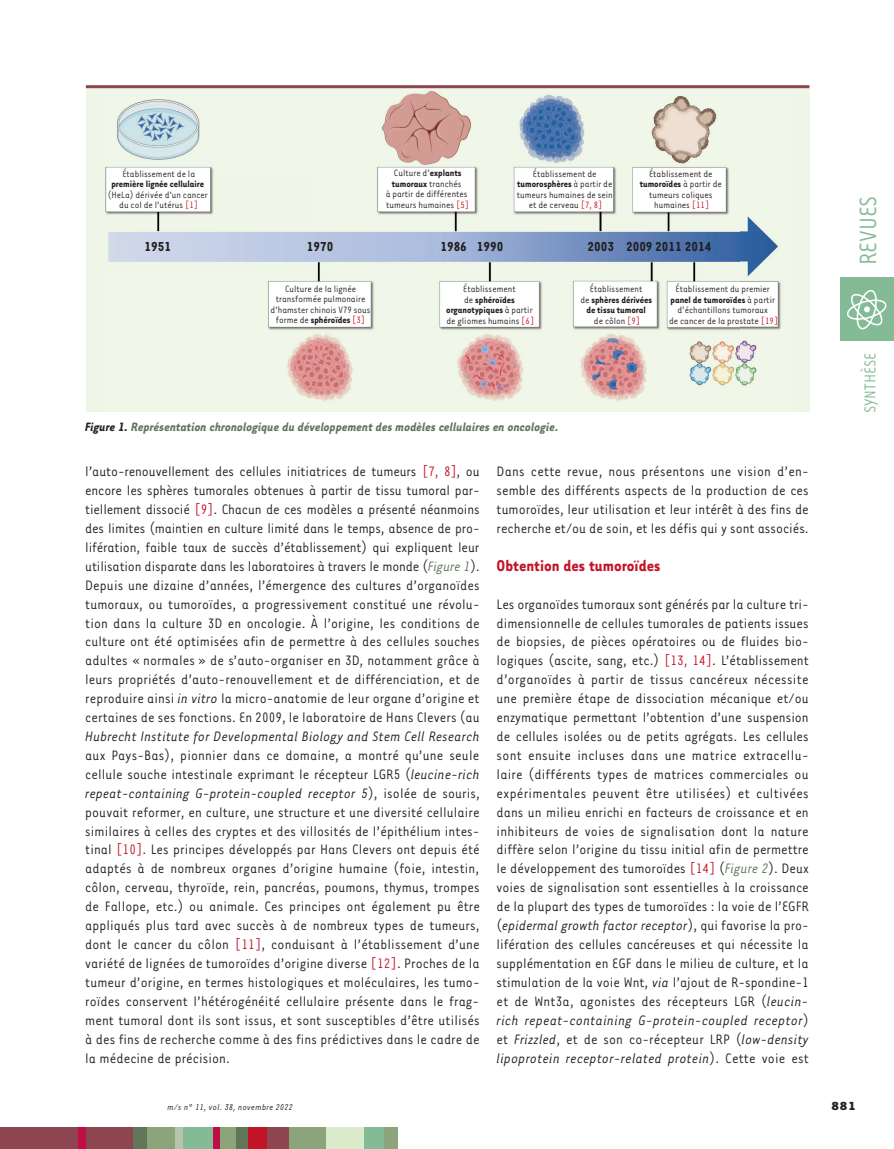
<style>
.page{position:relative;width:894px;height:1149px;background:#fff}
.page>*{position:absolute;margin:0;border:0;box-sizing:border-box;transform-origin:0 0}
.t1{font:27px "Tarzana Narrow";color:#84ba95}
.t2{font:700 18px "Tarzana Narrow";color:#c11527}
.t3{font:18px "Tarzana Narrow";color:#84ba95}
.t4{font:15.75px/18.9px "Tarzana Narrow";letter-spacing:.005em;color:#231f20;text-align:justify}
.t5{font:italic 15.75px "Tarzana Narrow";letter-spacing:.005em;color:#231f20}
.t6{font:700 15px "Tarzana Narrow";color:#231f20}
.t7{font:italic 700 13.95px "Tarzana Narrow";color:#5f7659}
.t8{font:700 13.5px "Tarzana Wide";color:#231f20}
.t9{font:10.5px/10.5px "Tarzana Narrow";color:#231f20;text-align:center}
.t10{font:700 10.5px/10.5px "Tarzana Narrow";color:#231f20;text-align:center}
.t11{font:italic 9.75px "Tarzana Narrow";letter-spacing:.025em;color:#231f20}
.s1{font-weight:700}
.s2{color:#c4121a}
.s3{font-weight:400}
.s4{font-weight:400;color:#c4121a}
.s5{color:#231f20}
.s6{color:#c11527}
.s7{font-style:italic;color:#5f7659}
.s8{font-style:italic}
</style>
<div class="page">
<div style="left:840px;top:277px;width:53px;height:63px;background:#84ba95"></div>
<svg style="left:847px;top:290px;width:39px;height:39px"></svg>
<div style="left:0;top:1127px;width:134px;height:21px;background:#8d454f"></div>
<div style="left:235px;top:1127px;width:13px;height:21px;background:#5f7659"></div>
<div style="left:78px;top:1127px;width:7px;height:21px;background:#c10d45"></div>
<div style="left:133px;top:1127px;width:22px;height:21px;background:#5f7659"></div>
<div style="left:147px;top:1127px;width:30px;height:21px;background:#8ba479"></div>
<div style="left:175px;top:1127px;width:9px;height:21px;background:#b6c4ad"></div>
<div style="left:183px;top:1127px;width:30px;height:21px;background:#84ba95"></div>
<div style="left:217px;top:1127px;width:19px;height:21px;background:#8ba479"></div>
<div style="left:213px;top:1127px;width:6px;height:21px;background:#c10d45"></div>
<div style="left:248px;top:1127px;width:27px;height:21px;background:#c11527"></div>
<div style="left:287px;top:1127px;width:39px;height:21px;background:#8ba479"></div>
<div style="left:267px;top:1127px;width:21px;height:21px;background:#8d454f"></div>
<div style="left:326px;top:1127px;width:38px;height:21px;background:#daebcb"></div>
<div style="left:364px;top:1127px;width:20px;height:21px;background:#84ba95"></div>
<div style="left:383px;top:1127px;width:14px;height:21px;background:#8ba479"></div>
<div style="left:86px;top:85px;width:723px;height:326px;background:#eff6e8"></div>
<img style="left:104px;top:88px;width:688px;height:313px">
<hr style="left:86px;top:85px;width:723px;height:3px;background:#8d454f">
<p class="t9" style="left:516px;top:168px;width:97px">Établissement de <span class="s1">tumorosphères</span> à partir de tumeurs humaines de sein et de cerveau <span class="s2">[7, 8]</span></p>
<p class="t9" style="left:639px;top:168px;width:84px">Établissement de <span class="s1">tumoroïdes</span> à partir de tumeurs coliques humaines <span class="s2">[11]</span></p>
<p class="t9" style="left:122px;top:168px;width:74px">Établissement de la</p>
<p class="t10" style="left:111px;top:178px;width:94px">première lignée cellulaire</p>
<p class="t9" style="left:108px;top:189px;width:102px">(HeLa) dérivée d’un cancer du col de l’utérus <span class="s2">[1]</span></p>
<p class="t6" style="left:144px;top:237px;width:28px">1951</p>
<p class="t6" style="left:307px;top:237px;width:28px">1970</p>
<p class="t6" style="left:440px;top:237px;width:64px">1986 1990</p>
<p class="t6" style="left:587px;top:237px;width:125px">2003 2009 2011 2014</p>
<p class="t9" style="left:270px;top:283px;width:101px">Culture de la lignée transformée pulmonaire d’hamster chinois V79 sous forme de <span class="s1">sphéroïdes</span> <span class="s2">[3]</span></p>
<p class="t9" style="left:385px;top:167px;width:85px">Culture d’<span class="s1">explants tumoraux</span> tranchés<br>à partir de différentes tumeurs humaines <span class="s2">[5]</span></p>
<p class="t9" style="left:446px;top:283px;width:90px">Établissement<br>de <span class="s1">sphéroïdes organotypiques</span> à partir de gliomes humains <span class="s2">[6]</span></p>
<p class="t10" style="left:580px;top:283px;width:73px"><span class="s3">Établissement<br>de</span> sphères dérivées de tissu tumoral<br><span class="s3">de côlon</span> <span class="s4">[9]</span></p>
<p class="t9" style="left:668px;top:283px;width:111px">Établissement du premier <span class="s1">panel de tumoroïdes</span> à partir d’échantillons tumoraux<br>de cancer de la prostate <span class="s2">[19]</span></p>
<p class="t7" style="left:85px;top:418px;width:475px"><span class="s5">Figure 1.</span> Représentation chronologique du développement des modèles cellulaires en oncologie.</p>
<p class="t4" style="left:85px;top:461px;width:396px">l’ auto-renouvellement des cellules initiatrices de tumeurs <span class="s6">[7, 8]</span>, ou encore les sphères tumorales obtenues à partir de tissu tumoral par&shy;tiellement dissocié <span class="s6">[9]</span>. Chacun de ces modèles a présenté néanmoins des limites (maintien en culture limité dans le temps, absence de pro&shy;lifération, faible taux de succès d’établissement) qui expliquent leur utilisation disparate dans les laboratoires à travers le monde (<span class="s7">Figure 1</span>).<br>Depuis une dizaine d’années, l’émergence des cultures d’organoïdes tumoraux, ou tumoroïdes, a progressivement constitué une révolu&shy;tion dans la culture 3D en oncologie. À l’origine, les conditions de culture ont été optimisées afin de permettre à des cellules souches adultes « normales » de s’auto-organiser en 3D, notamment grâce à leurs propriétés d’auto-renouvellement et de différenciation, et de reproduire ainsi <span class="s8">in vitro</span> la micro-anatomie de leur organe d’origine et certaines de ses fonctions. En 2009, le laboratoire de Hans Clevers (au</p>
<p class="t5" style="left:85px;top:726px;width:396px">Hubrecht Institute for Developmental Biology and Stem Cell Research</p>
<p class="t4" style="left:85px;top:745px;width:396px">aux Pays-Bas), pionnier dans ce domaine, a montré qu’une seule cellule souche intestinale exprimant le récepteur LGR5 (<span class="s8">leucine-rich repeat-containing G-protein-coupled receptor 5</span>), isolée de souris, pouvait reformer, en culture, une structure et une diversité cellulaire similaires à celles des cryptes et des villosités de l’épithélium intes&shy;tinal <span class="s6">[10]</span>. Les principes développés par Hans Clevers ont depuis été adaptés à de nombreux organes d’origine humaine (foie, intestin, côlon, cerveau, thyroïde, rein, pancréas, poumons, thymus, trompes de Fallope, etc.) ou animale. Ces principes ont également pu être appliqués plus tard avec succès à de nombreux types de tumeurs, dont le cancer du côlon <span class="s6">[11]</span>, conduisant à l’établissement d’une variété de lignées de tumoroïdes d’origine diverse <span class="s6">[12]</span>. Proches de la tumeur d’origine, en termes histologiques et moléculaires, les tumo&shy;roïdes conservent l’hétérogénéité cellulaire présente dans le frag&shy;ment tumoral dont ils sont issus, et sont susceptibles d’être utilisés à des fins de recherche comme à des fins prédictives dans le cadre de la médecine de précision.</p>
<p class="t4" style="left:496px;top:461px;width:313px">Dans cette revue, nous présentons une vision d’en&shy;semble des différents aspects de la production de ces tumoroïdes, leur utilisation et leur intérêt à des fins de recherche et/ou de soin, et les défis qui y sont associés.</p>
<p class="t2" style="left:496px;top:554px;width:165px">Obtention des tumoroïdes</p>
<p class="t4" style="left:496px;top:593px;width:314px">Les organoïdes tumoraux sont générés par la culture tri&shy;dimensionnelle de cellules tumorales de patients issues de biopsies, de pièces opératoires ou de fluides bio&shy;logiques (ascite, sang, etc.) <span class="s6">[13, 14]</span>. L’établissement d’organoïdes à partir de tissus cancéreux nécessite une première étape de dissociation mécanique et/ou enzymatique permettant l’obtention d’une suspension de cellules isolées ou de petits agrégats. Les cellules sont ensuite incluses dans une matrice extracellu&shy;laire (différents types de matrices commerciales ou expérimentales peuvent être utilisées) et cultivées dans un milieu enrichi en facteurs de croissance et en inhibiteurs de voies de signalisation dont la nature diffère selon l’origine du tissu initial afin de permettre le développement des tumoroïdes <span class="s6">[14]</span> (<span class="s7">Figure 2</span>). Deux voies de signalisation sont essentielles à la croissance de la plupart des types de tumoroïdes : la voie de l’EGFR (<span class="s8">epidermal growth factor receptor</span>), qui favorise la pro&shy;lifération des cellules cancéreuses et qui nécessite la supplémentation en EGF dans le milieu de culture, et la stimulation de la voie Wnt, <span class="s8">via</span> l’ajout de R-spondine-1 et de Wnt3a, agonistes des récepteurs LGR (<span class="s8">leucin&shy;rich repeat-containing G-protein-coupled receptor</span>) et <span class="s8">Frizzled</span>, et de son co-récepteur LRP (<span class="s8">low-density lipoprotein receptor-related protein</span>). Cette voie est</p>
<h1 class="t1" style="left:851px;top:265px;width:71px;rotate:-90deg">REVUES</h1>
<p class="t3" style="left:858px;top:413px;width:62px;rotate:-90deg">SYNTHÈSE</p>
<p class="t11" style="left:167px;top:1100px;width:127px">m/s n° 11, vol. 38, novembre 2022</p>
<p class="t8" style="left:830px;top:1097px;width:26px">881</p>
</div>
